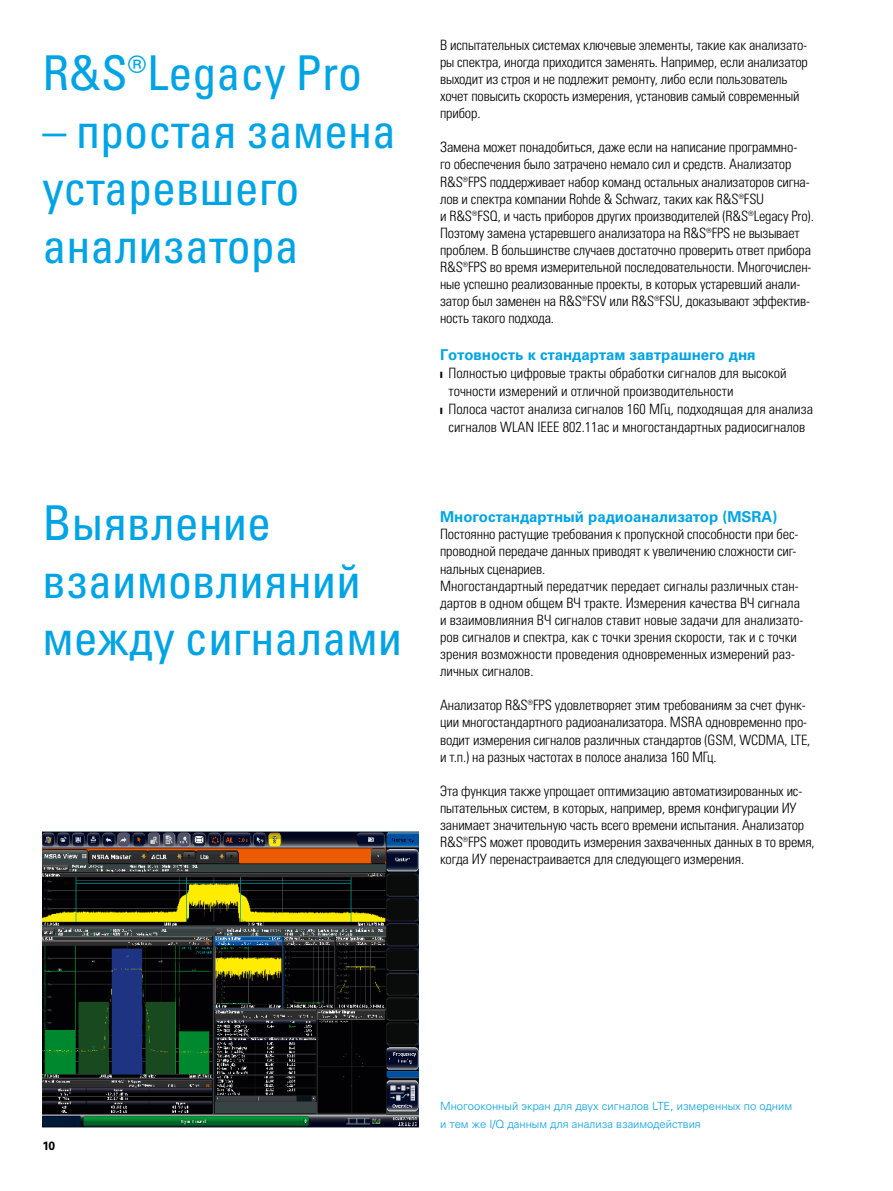
<style>
.page{position:relative;width:893px;height:1191px;background:#fff}
.page>*{position:absolute;margin:0;border:0;box-sizing:border-box;transform-origin:0 0}
.t1{font:condensed 48px/57.6px "Univers LTCYR 57";color:#00a4e5}
.t2{font:700 15px "Univers LTCYR 65";color:#00a4e5}
.t3{font:14.25px/17.1px "Univers LTCYR 47 Light Cond";letter-spacing:-.01em;color:#000}
.t4{font:700 12px "Univers LTCYR 65";color:#000}
.t5{font:300 11.25px/18px "Univers LTCYR 45";color:#009ee3}
</style>
<div class="page">
<img style="left:43px;top:831px;width:376px;height:296px">
<h1 class="t1" style="left:43px;top:43px;width:321px">R&amp;S®Legacy Pro</h1>
<h1 class="t1" style="left:43px;top:100px;width:355px">– простая замена устаревшего анализатора</h1>
<h1 class="t1" style="left:43px;top:493px;width:361px">Выявление взаимовлияний между сигналами</h1>
<p class="t3" style="left:440px;top:35px;width:369px">В испытательных системах ключевые элементы, такие как анализато&shy;ры спектра, иногда приходится заменять. Например, если анализатор выходит из строя и не подлежит ремонту, либо если пользователь хочет повысить скорость измерения, установив самый современный прибор.</p>
<p class="t3" style="left:440px;top:138px;width:375px">Замена может понадобиться, даже если на написание программно-<br>го обеспечения было затрачено немало сил и средств. Анализатор R&amp;S®FPS поддерживает набор команд остальных анализаторов сигна&shy;лов и спектра компании Rohde &amp; Schwarz, таких как R&amp;S®FSU<br>и R&amp;S®FSQ, и часть приборов других производителей (R&amp;S®Legacy Pro).<br>Поэтому замена устаревшего анализатора на R&amp;S®FPS не вызывает проблем. В большинстве случаев достаточно проверить ответ прибора R&amp;S®FPS во время измерительной последовательности. Многочислен&shy;ные успешно реализованные проекты, в которых устаревший анали&shy;затор был заменен на R&amp;S®FSV или R&amp;S®FSU, доказывают эффектив&shy;ность такого подхода.</p>
<p class="t2" style="left:440px;top:344px;width:317px">Готовность к стандартам завтрашнего дня</p>
<p class="t3" style="left:440px;top:364px;width:348px">❙ Полностью цифровые тракты обработки сигналов для высокой</p>
<p class="t3" style="left:449px;top:382px;width:286px">точности измерений и отличной производительности</p>
<p class="t3" style="left:440px;top:400px;width:374px">❙ Полоса частот анализа сигналов 160 МГц, подходящая для анализа</p>
<p class="t3" style="left:449px;top:418px;width:358px">сигналов WLAN IEEE 802.11ac и многостандартных радиосигналов</p>
<p class="t2" style="left:440px;top:506px;width:339px">Многостандартный радиоанализатор (MSRA)</p>
<p class="t3" style="left:440px;top:525px;width:365px">Постоянно растущие требования к пропускной способности при бес&shy;проводной передаче данных приводят к увеличению сложности сиг&shy;нальных сценариев.<br>Многостандартный передатчик передает сигналы различных стан&shy;дартов в одном общем ВЧ тракте. Измерения качества ВЧ сигнала и взаимовлияния ВЧ сигналов ставит новые задачи для анализато&shy;ров сигналов и спектра, как с точки зрения скорости, так и с точки зрения возможности проведения одновременных измерений раз&shy;личных сигналов.</p>
<p class="t3" style="left:440px;top:696px;width:372px">Анализатор R&amp;S®FPS удовлетворяет этим требованиям за счет функ&shy;ции многостандартного радиоанализатора. MSRA одновременно про&shy;водит измерения сигналов различных стандартов (GSM, WCDMA, LTE, и т.п.) на разных частотах в полосе анализа 160 МГц.</p>
<p class="t3" style="left:440px;top:781px;width:376px">Эта функция также упрощает оптимизацию автоматизированных ис&shy;пытательных систем, в которых, например, время конфигурации ИУ занимает значительную часть всего времени испытания. Анализатор R&amp;S®FPS может проводить измерения захваченных данных в то время, когда ИУ перенастраивается для следующего измерения.</p>
<p class="t4" style="left:43px;top:1137px;width:14px">10</p>
<p class="t5" style="left:440px;top:1096px;width:353px">Многооконный экран для двух сигналов LTE, измеренных по одним и тем же I/Q данным для анализа взаимодействия</p>
</div>
